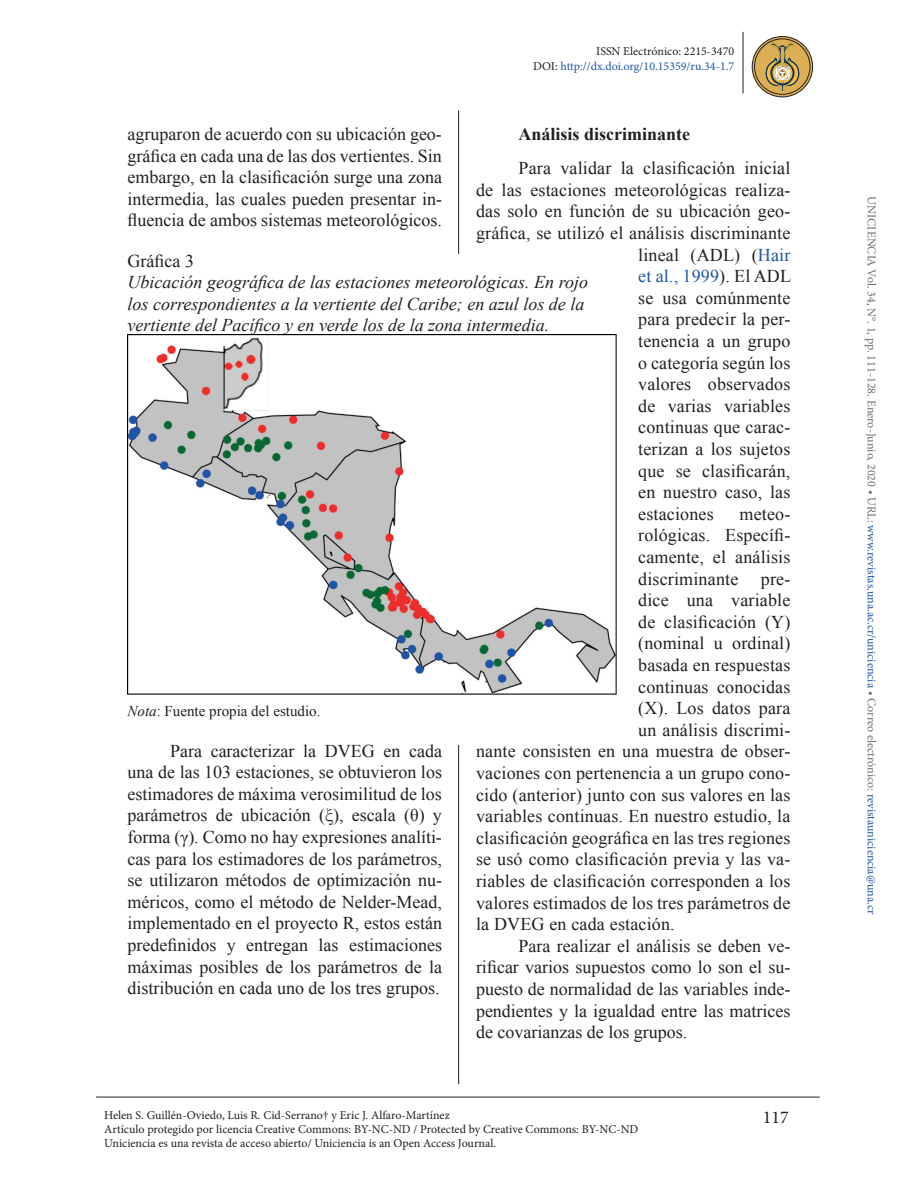
<style>
.page{position:relative;width:918px;height:1188px;background:#fff}
.page>*{position:absolute;margin:0;border:0;box-sizing:border-box;transform-origin:0 0}
.t1{font:18px/21.6px "Times New Roman";letter-spacing:.01em;color:#231f20;text-align:justify}
.t2{font:italic 18px/21.6px "Times New Roman";color:#231f20}
.t3{font:700 18px "Times New Roman";color:#231f20}
.t4{font:18px "Times New Roman";letter-spacing:.01em;color:#1e56a6}
.t5{font:18px "Minion Pro";color:#231f20}
.t6{font:15px "Times New Roman";color:#231f20}
.t7{font:12px/14.4px "Minion Pro";color:#231f20}
.t8{font:12px "Minion Pro";color:#6c6d70}
.t9{font:12px/14.4px "Minion Pro";color:#1e56a6;text-align:right}
.s1{color:#231f20}
.s2{color:#1e56a6}
.s3{font-style:italic}
</style>
<div class="page">
<hr style="left:743px;top:32px;width:1px;height:61px;background:#231f20">
<hr style="left:458px;top:110px;width:1px;height:974px;background:#231f20">
<hr style="left:96px;top:1097px;width:724px;height:1px;background:#231f20">
<svg style="left:752px;top:37px;width:61px;height:60px"></svg>
<div style="left:754px;top:39px;width:56px;height:56px;border:1px solid #231f20;border-radius:50%"></div>
<div style="left:752px;top:36px;width:61px;height:61px;border:1px solid #231f20;border-radius:50%"></div>
<svg style="left:766px;top:42px;width:33px;height:50px"></svg>
<div style="left:433px;top:254px;width:52px;height:490px;background:#fff"></div>
<img style="left:128px;top:335px;width:488px;height:359px">
<p class="t9" style="left:533px;top:45px;width:203px"><span class="s1">ISSN Electrónico: 2215-3470<br>DOI:</span> http://dx.doi.org/10.15359/ru.34-1.7</p>
<p class="t1" style="left:128px;top:123px;width:316px">agruparon de acuerdo con su ubicación geo&shy;gráfica en cada una de las dos vertientes. Sin embargo, en la clasificación surge una zona intermedia, las cuales pueden presentar in&shy;fluencia de ambos sistemas meteorológicos.</p>
<p class="t3" style="left:519px;top:121px;width:173px">Análisis discriminante</p>
<p class="t1" style="left:519px;top:157px;width:273px">Para validar la clasificación inicial</p>
<p class="t1" style="left:476px;top:179px;width:316px">de las estaciones meteorológicas realiza-</p>
<p class="t1" style="left:476px;top:200px;width:316px">das solo en función de su ubicación geo-</p>
<p class="t1" style="left:476px;top:222px;width:316px">gráfica, se utilizó el análisis discriminante</p>
<p class="t1" style="left:638px;top:243px;width:154px">lineal (ADL) (<span class="s2">Hair</span></p>
<p class="t4" style="left:638px;top:264px;width:154px">et al., 1999<span class="s1">). El ADL</span></p>
<p class="t1" style="left:638px;top:287px;width:154px">se usa comúnmente</p>
<p class="t1" style="left:638px;top:308px;width:154px">para predecir la per-</p>
<p class="t1" style="left:638px;top:330px;width:154px">tenencia a un grupo</p>
<p class="t1" style="left:638px;top:351px;width:154px">o categoría según los</p>
<p class="t1" style="left:638px;top:373px;width:154px">valores observados</p>
<p class="t1" style="left:638px;top:395px;width:154px">de varias variables</p>
<p class="t1" style="left:638px;top:416px;width:154px">continuas que carac-</p>
<p class="t1" style="left:638px;top:438px;width:154px">terizan a los sujetos</p>
<p class="t1" style="left:638px;top:459px;width:154px">que se clasificarán,</p>
<p class="t1" style="left:638px;top:481px;width:154px">en nuestro caso, las</p>
<p class="t1" style="left:638px;top:503px;width:77px">estaciones</p>
<p class="t1" style="left:128px;top:249px;width:68px">Gráfica 3</p>
<p class="t2" style="left:128px;top:271px;width:462px">Ubicación geográfica de las estaciones meteorológicas. En rojo los correspondientes a la vertiente del Caribe; en azul los de la vertiente del Pacífico y en verde los de la zona intermedia.</p>
<p class="t1" style="left:638px;top:503px;width:154px;text-indent:101px">meteo&shy;rológicas. Específi&shy;camente, el análisis discriminante</p>
<p class="t1" style="left:761px;top:567px;width:31px">pre-</p>
<p class="t1" style="left:638px;top:589px;width:154px">dice una variable</p>
<p class="t1" style="left:638px;top:611px;width:154px">de clasificación (Y)</p>
<p class="t1" style="left:638px;top:632px;width:154px">(nominal u ordinal)</p>
<p class="t1" style="left:638px;top:654px;width:154px">basada en respuestas</p>
<p class="t1" style="left:638px;top:675px;width:154px">continuas conocidas</p>
<p class="t1" style="left:638px;top:697px;width:154px">(X). Los datos para</p>
<p class="t1" style="left:638px;top:719px;width:154px">un análisis discrimi-</p>
<p class="t1" style="left:476px;top:740px;width:316px">nante consisten en una muestra de obser-</p>
<p class="t1" style="left:476px;top:762px;width:316px">vaciones con pertenencia a un grupo cono-</p>
<p class="t1" style="left:476px;top:783px;width:316px">cido (anterior) junto con sus valores en las</p>
<p class="t1" style="left:476px;top:805px;width:316px">variables continuas. En nuestro estudio, la</p>
<p class="t1" style="left:476px;top:827px;width:316px">clasificación geográfica en las tres regiones</p>
<p class="t1" style="left:476px;top:848px;width:316px">se usó como clasificación previa y las va-</p>
<p class="t1" style="left:476px;top:870px;width:316px">riables de clasificación corresponden a los</p>
<p class="t1" style="left:476px;top:891px;width:316px">valores estimados de los tres parámetros de</p>
<p class="t1" style="left:476px;top:913px;width:200px">la DVEG en cada estación.</p>
<p class="t1" style="left:519px;top:935px;width:273px">Para realizar el análisis se deben ve-</p>
<p class="t1" style="left:476px;top:956px;width:316px">rificar varios supuestos como lo son el su-</p>
<p class="t1" style="left:476px;top:978px;width:316px">puesto de normalidad de las variables inde-</p>
<p class="t1" style="left:476px;top:999px;width:316px">pendientes y la igualdad entre las matrices</p>
<p class="t1" style="left:476px;top:1021px;width:213px">de covarianzas de los grupos.</p>
<p class="t6" style="left:128px;top:701px;width:194px"><span class="s3">Nota</span>: Fuente propia del estudio.</p>
<p class="t1" style="left:128px;top:739px;width:316px;text-indent:43px">Para caracterizar la DVEG en cada una de las 103 estaciones, se obtuvieron los estimadores de máxima verosimilitud de los parámetros de ubicación (ξ), escala (θ) y forma (γ). Como no hay expresiones analíti&shy;cas para los estimadores de los parámetros, se utilizaron métodos de optimización nu&shy;méricos, como el método de Nelder-Mead, implementado en el proyecto R, estos están predefinidos y entregan las estimaciones máximas posibles de los parámetros de la distribución en cada uno de los tres grupos.</p>
<p class="t7" style="left:104px;top:1108px;width:536px">Helen S. Guillén-Oviedo, Luis R. Cid-Serrano† y Eric J. Alfaro-Martínez<br>Artículo protegido por licencia Creative Commons: BY-NC-ND / Protected by Creative Commons: BY-NC-ND<br>Uniciencia es una revista de acceso abierto/ Uniciencia is an Open Access Journal.</p>
<p class="t5" style="left:763px;top:1105px;width:27px">117</p>
<p class="t8" style="left:880px;top:196px;width:719px;rotate:90deg">UNICIENCIA Vol. 34, N°. 1, pp. 111-128. Enero-Junio, 2020 • URL: <span class="s2">www.revistas.una.ac.cr/uniciencia</span> • Correo electrónico: <span class="s2">revistauniciencia@una.cr</span></p>
</div>
